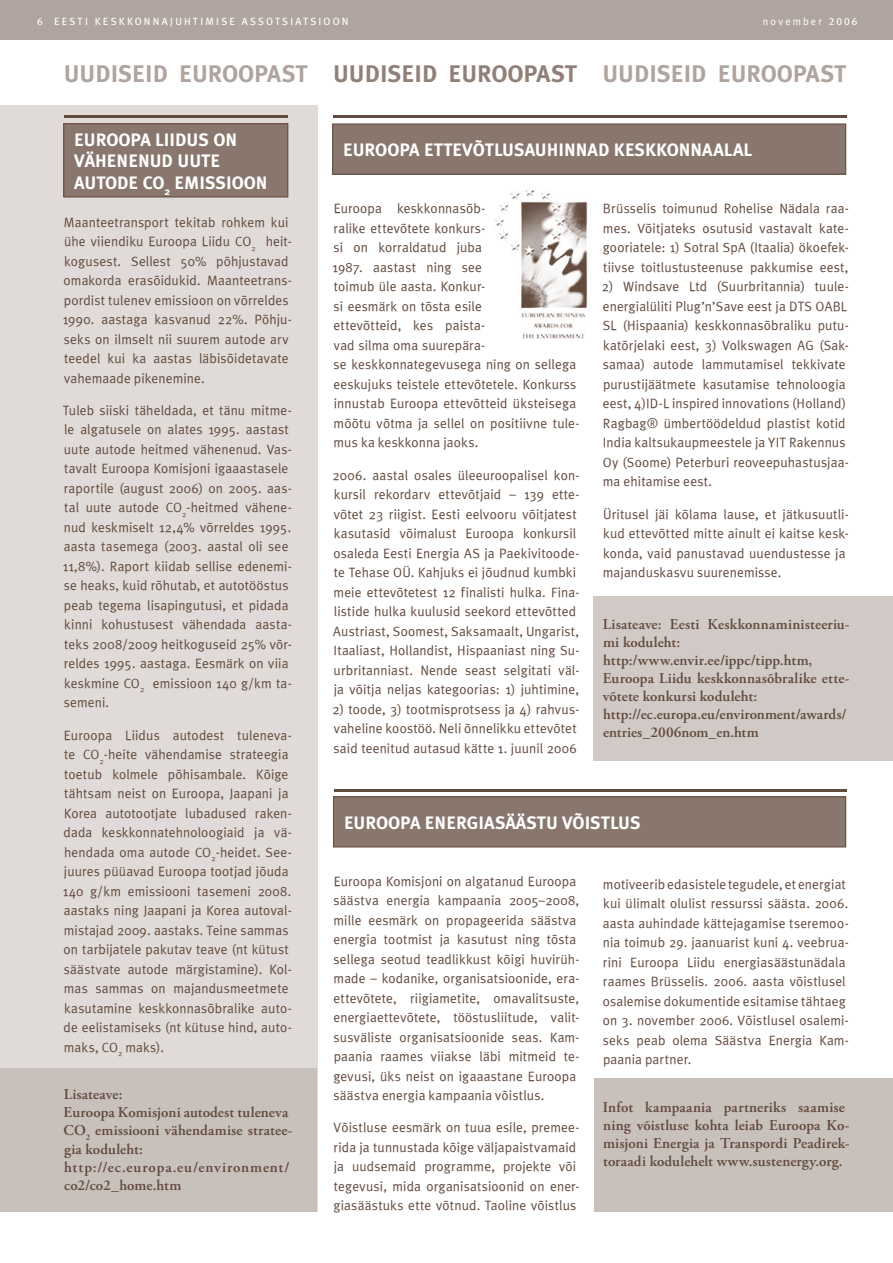
<style>
.page{position:relative;width:893px;height:1263px;background:#fff}
.page>*{position:absolute;margin:0;border:0;box-sizing:border-box;transform-origin:0 0}
.t1{font:24px "Meta Plus Bold Roman";color:#b0a49e}
.t2{font:18px/21.6px "Meta Plus Bold Roman";color:#fff}
.t3{font:600 15px/18px "Adobe Garamond Pro";letter-spacing:.01em;color:#624a3d}
.t4{font:13.5px/19.5px "Meta Plus Normal Roman";letter-spacing:.01em;color:#624a3d}
.t5{font:10.5px "Meta Plus Book Caps";letter-spacing:.205em;color:#fff}
.t6{font:10.5px "Meta Plus Normal Roman";letter-spacing:.2em;color:#fff}
.s1{font-family:"Meta Plus Book Caps"}
.s2{color:#918077}
</style>
<div class="page">
<div style="left:594px;top:596px;width:299px;height:165px;background:#d0c9c5"></div>
<div style="left:0;top:0;width:893px;height:40px;background:#b0a49e"></div>
<div style="left:594px;top:1079px;width:299px;height:133px;background:#c8c0bb"></div>
<hr style="left:334px;top:789px;width:512px;height:3px;background:#624a3d">
<div style="left:334px;top:797px;width:512px;height:50px;background:#89776d"></div>
<div style="left:333px;top:796px;width:513px;height:51px;border:1px solid #624a3d"></div>
<div style="left:0;top:105px;width:317px;height:1107px;background:#e0dbd8"></div>
<div style="left:0;top:1068px;width:317px;height:144px;background:#c8c0bb"></div>
<hr style="left:64px;top:115px;width:224px;height:3px;background:#624a3d">
<div style="left:64px;top:124px;width:224px;height:73px;background:#89776d"></div>
<div style="left:63px;top:123px;width:225px;height:74px;border:1px solid #624a3d"></div>
<hr style="left:333px;top:115px;width:513px;height:3px;background:#624a3d">
<div style="left:333px;top:124px;width:513px;height:50px;background:#89776d"></div>
<div style="left:332px;top:124px;width:514px;height:51px;border:1px solid #624a3d"></div>
<img style="left:495px;top:187px;width:93px;height:151px">
<p class="t5" style="left:37px;top:15px;width:313px">6 EESTI KESKKONNAJUHTIMISEA SSOTSIATSIOON</p>
<p class="t6" style="left:763px;top:15px;width:96px">november <span class="s1">2006</span></p>
<h1 class="t1" style="left:64px;top:59px;width:784px">UUDISEID EUROOPAST <span class="s2">UUDISEID EUROOPAST</span> UUDISEID EUROOPAST</h1>
<h2 class="t2" style="left:74px;top:128px;width:164px">EUROOPA LIIDUS ON<br>VÄHENENUD UUTE<br>AUTODE</h2>
<h2 class="t2" style="left:143px;top:172px;width:43px">CO<sub>2</sub> EMISSIOO</h2>
<h2 class="t2" style="left:256px;top:172px;width:13px">N</h2>
<p class="t4" style="left:63px;top:212px;width:231px">Maanteetransport tekitab rohkem kui ühe viiendiku Euroopa Liidu CO<sub>2</sub> heit&shy;kogusest. Sellest 50% põhjustavad omakorda erasõidukid. Maanteetrans&shy;pordist tulenev emissioon on võrreldes 1990. aastaga kasvanud 22%. Põhju&shy;seks on ilmselt nii suurem autode arv teedel kui ka aastas läbisõidetavate vahemaade pikenemine.</p>
<p class="t4" style="left:63px;top:400px;width:231px">Tuleb siiski täheldada, et tänu mitme&shy;le algatusele on alates 1995. aastast uute autode heitmed vähenenud. Vas&shy;tavalt Euroopa Komisjoni igaaastasele raportile (august 2006) on 2005. aas&shy;tal uute autode CO<sub>2</sub>-heitmed vähene&shy;nud keskmiselt 12,4% võrreldes 1995. aasta tasemega (2003. aastal oli see 11,8%). Raport kiidab sellise edenemi&shy;se heaks, kuid rõhutab, et autotööstus peab tegema lisapingutusi, et pidada kinni kohustusest vähendada aasta&shy;teks 2008/2009 heitkoguseid 25% võr&shy;reldes 1995. aastaga. Eesmärk on viia keskmine CO<sub>2</sub> emissioon 140 g/km ta&shy;semeni.</p>
<p class="t4" style="left:63px;top:725px;width:231px">Euroopa Liidus autodest tuleneva&shy;te CO<sub>2</sub>-heite vähendamise strateegia toetub kolmele põhisambale. Kõige tähtsam neist on Euroopa, Jaapani ja Korea autotootjate lubadused raken&shy;dada keskkonnatehnoloogiaid ja vä&shy;hendada oma autode CO<sub>2</sub>-heidet. See&shy;juures püüavad Euroopa tootjad jõuda 140 g/km emissiooni tasemeni 2008. aastaks ning Jaapani ja Korea autoval&shy;mistajad 2009. aastaks. Teine sammas on tarbijatele pakutav teave (nt kütust säästvate autode märgistamine). Kol&shy;mas sammas on majandusmeetmete kasutamine keskkonnasõbralike auto&shy;de eelistamiseks (nt kütuse hind, auto&shy;maks, CO<sub>2</sub> maks).</p>
<p class="t3" style="left:63px;top:1086px;width:231px">Lisateave:<br>Euroopa Komisjoni autodest tuleneva<br>CO<sub>2</sub> emissiooni vähendamise stratee&shy;gia koduleht: http://ec.europa.eu/environment/ co2/co2_home.htm</p>
<h2 class="t2" style="left:343px;top:139px;width:22px">EUROOPA</h2>
<h2 class="t2" style="left:424px;top:139px;width:11px">ETTEVÕTLUSAUHI</h2>
<h2 class="t2" style="left:564px;top:139px;width:62px">NNAD KESKKO</h2>
<h2 class="t2" style="left:679px;top:139px;width:35px">NNAALAL</h2>
<p class="t4" style="left:333px;top:199px;width:248px">Euroopa keskkonnasõb-<br>ralike ettevõtete konkurs-<br>si on korraldatud juba<br>1987. aastast ning see<br>toimub üle aasta. Konkur-<br>si eesmärk on tõsta esile<br>ettevõtteid, kes paista-<br>vad silma oma suurepära-<br>se keskkonnategevusega ning on sellega eeskujuks teistele ettevõtetele. Konkurss innustab Euroopa ettevõtteid üksteisega mõõtu võtma ja sellel on positiivne tule&shy;mus ka keskkonna jaoks.</p>
<p class="t4" style="left:333px;top:465px;width:248px">2006. aastal osales üleeuroopalisel kon&shy;kursil rekordarv ettevõtjaid – 139 ette&shy;võtet 23 riigist. Eesti eelvooru võitjatest kasutasid võimalust Euroopa konkursil osaleda Eesti Energia AS ja Paekivitoode&shy;te Tehase OÜ. Kahjuks ei jõudnud kumbki meie ettevõtetest 12 finalisti hulka. Fina&shy;listide hulka kuulusid seekord ettevõtted Austriast, Soomest, Saksamaalt, Ungarist, Itaaliast, Hollandist, Hispaaniast ning Su&shy;urbritanniast. Nende seast selgitati väl&shy;ja võitja neljas kategoorias: 1) juhtimine,</p>
<p class="t4" style="left:333px;top:699px;width:248px">2) toode, 3) tootmisprotsess ja 4) rahvus&shy;vaheline koostöö. Neli õnnelikku ettevõtet said teenitud autasud kätte 1. juunil 2006</p>
<p class="t4" style="left:603px;top:199px;width:248px;text-align:justify">Brüsselis toimunud Rohelise Nädala raa&shy;mes. Võitjateks osutusid vastavalt kate&shy;gooriatele: 1) Sotral SpA (Itaalia) ökoefek&shy;tiivse toitlustusteenuse pakkumise eest,</p>
<p class="t4" style="left:602px;top:277px;width:248px">2) Windsave Ltd (Suurbritannia) tuule&shy;energialüliti Plug’n’Save eest ja DTS OABL SL (Hispaania) keskkonnasõbraliku putu&shy;katõrjelaki eest, 3) Volkswagen AG (Sak&shy;samaa) autode lammutamisel tekkivate purustijäätmete kasutamise tehnoloogia eest, 4)ID-L inspired innovations (Holland)<br>Ragbag® ümbertöödeldud plastist kotid India kaltsukaupmeestele ja YIT Rakennus Oy (Soome) Peterburi reoveepuhastusjaa&shy;ma ehitamise eest.</p>
<p class="t4" style="left:603px;top:504px;width:247px">Üritusel jäi kõlama lause, et jätkusuutli&shy;kud ettevõtted mitte ainult ei kaitse kesk&shy;konda, vaid panustavad uuendustesse ja majanduskasvu suurenemisse.</p>
<p class="t3" style="left:603px;top:616px;width:248px">Lisateave: Eesti Keskkonnaministeeriu&shy;mi koduleht: http:/www.envir.ee/ippc/tipp.htm, Euroopa Liidu keskkonnasõbralike ette&shy;võtete konkursi koduleht: http://ec.europa.eu/environment/awards/ entries_2006nom_en.htm</p>
<h2 class="t2" style="left:344px;top:811px;width:22px">EUROOPA</h2>
<h2 class="t2" style="left:425px;top:811px;width:113px">ENERGIASÄÄSTU</h2>
<h2 class="t2" style="left:562px;top:811px;width:11px">VÕISTLUS</h2>
<p class="t4" style="left:333px;top:871px;width:248px">Euroopa Komisjoni on algatanud Euroopa säästva energia kampaania 2005–2008, mille eesmärk on propageerida säästva energia tootmist ja kasutust ning tõsta sellega seotud teadlikkust kõigi huvirüh&shy;made – kodanike, organisatsioonide, era&shy;ettevõtete, riigiametite, omavalitsuste, energiaettevõtete, tööstusliitude, valit&shy;susväliste organisatsioonide seas. Kam&shy;paania raames viiakse läbi mitmeid te&shy;gevusi, üks neist on igaaastane Euroopa säästva energia kampaania võistlus.</p>
<p class="t4" style="left:333px;top:1118px;width:248px">Võistluse eesmärk on tuua esile, premee&shy;rida ja tunnustada kõige väljapaistvamaid ja uudsemaid programme, projekte või tegevusi, mida organisatsioonid on ener&shy;giasäästuks ette võtnud. Taoline võistlus</p>
<p class="t4" style="left:603px;top:874px;width:248px">motiveerib edasistele tegudele, et energiat kui ülimalt olulist ressurssi säästa. 2006. aasta auhindade kättejagamise tseremoo&shy;nia toimub 29. jaanuarist kuni 4. veebrua&shy;rini Euroopa Liidu energiasäästunädala raames Brüsselis. 2006. aasta võistlusel osalemise dokumentide esitamise tähtaeg on 3. november 2006. Võistlusel osalemi&shy;seks peab olema Säästva Energia Kam&shy;paania partner.</p>
<p class="t3" style="left:603px;top:1098px;width:248px">Infot kampaania partneriks saamise ning võistluse kohta leiab Euroopa Ko&shy;misjoni Energia ja Transpordi Peadirek&shy;toraadi kodulehelt www.sustenergy.org.</p>
</div>
